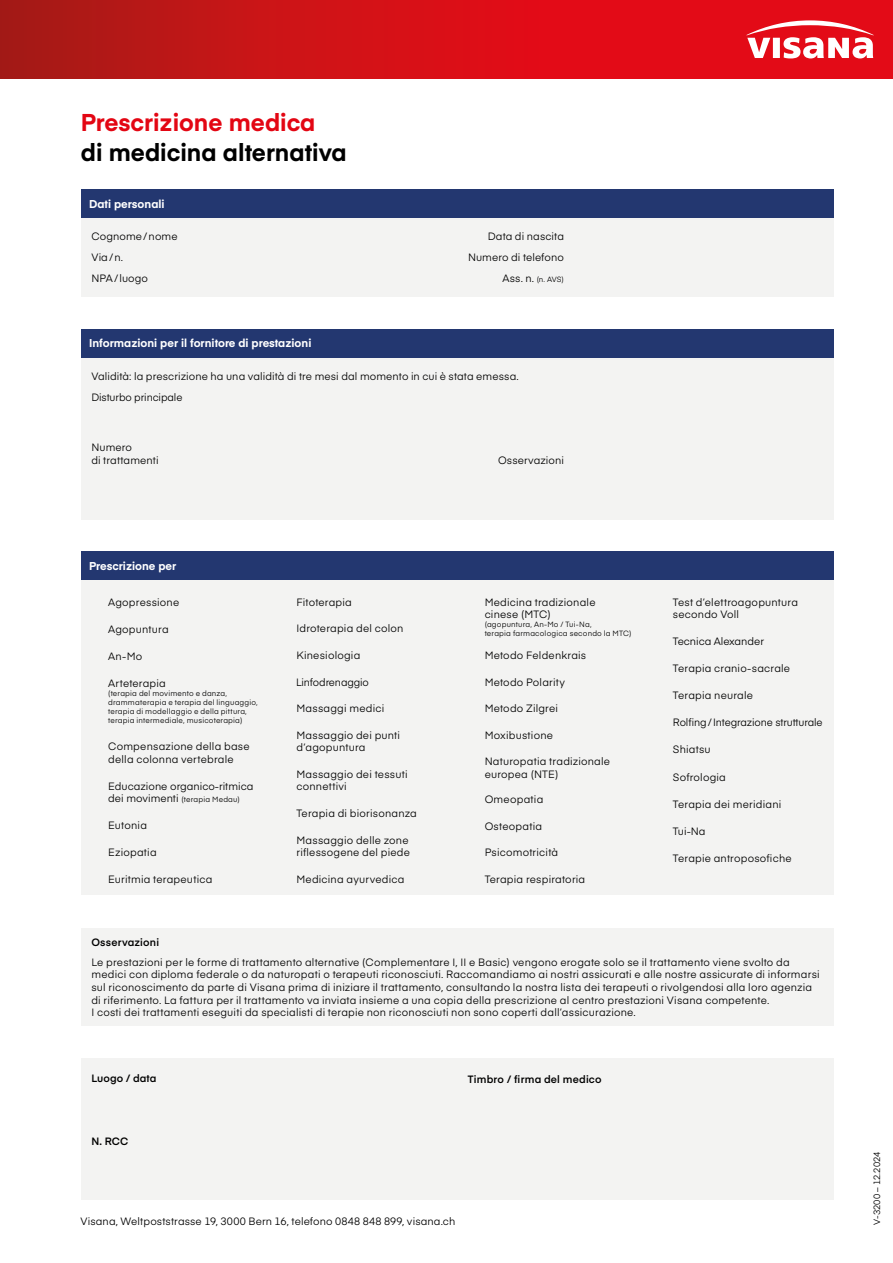
<style>
.page{position:relative;width:893px;height:1263px;background:#fff}
.page>*{position:absolute;margin:0;border:0;box-sizing:border-box;transform-origin:0 0}
.Titel{font:700 24px "Eina 03";color:#000}
.Titel-2{font:700 24px "Eina 03";color:#e30613}
.t1{font:700 11.25px "Eina 03";color:#fff}
.Paragraph_Style3{font:10.5px/12.6px "Eina 03";letter-spacing:.015em;color:#000}
.Paragraph_Style3-2{font:10.5px "Eina 03";letter-spacing:-.01em;color:#000}
.Paragraph_Style3-3{font:600 10.5px "Eina 03";letter-spacing:.015em;color:#000}
.Paragraph_Style3-4{font:10.5px "Eina 03";letter-spacing:-.005em;color:#000}
.t2{font:9px "Eina 03";color:#000}
.Paragraph_Style3-5{font:7.5px/9px "Eina 03";letter-spacing:.02em;color:#000}
.s1{font-size:10.5px}
.s2{font-style:inherit}
</style>
<div class="page">
<div style="left:81px;top:217px;width:752px;height:80px;background:#f3f3f2"></div>
<div style="left:81px;top:1058px;width:752px;height:141px;background:#f3f3f2"></div>
<div style="left:81px;top:356px;width:752px;height:163px;background:#f3f3f2"></div>
<div style="left:81px;top:579px;width:752px;height:315px;background:#f3f3f2"></div>
<div style="left:81px;top:189px;width:752px;height:29px;background:#233770"></div>
<div style="left:81px;top:329px;width:752px;height:28px;background:#233770"></div>
<div style="left:81px;top:552px;width:752px;height:28px;background:#233770"></div>
<svg style="left:0;top:0;width:893px;height:79px;background:#d01016"></svg>
<svg style="left:746px;top:20px;width:128px;height:38px"></svg>
<div style="left:81px;top:928px;width:752px;height:98px;background:#f3f3f2"></div>
<p class="Titel-2" style="left:81px;top:105px;width:236px">Prescrizione medica</p>
<p class="Titel" style="left:81px;top:135px;width:268px">di medicina alternativa</p>
<p class="t1" style="left:89px;top:195px;width:77px">Dati personali</p>
<p class="Paragraph_Style3" style="left:91px;top:229px;width:88px">Cognome/nome</p>
<p class="Paragraph_Style3" style="left:488px;top:229px;width:78px">Data di nascita</p>
<p class="Paragraph_Style3" style="left:91px;top:250px;width:33px">Via/n.</p>
<p class="Paragraph_Style3" style="left:468px;top:250px;width:97px">Numero di telefono</p>
<p class="Paragraph_Style3" style="left:91px;top:271px;width:58px">NPA/luogo</p>
<p class="Paragraph_Style3-5" style="left:503px;top:274px;width:63px"><span class="s1">Ass. n.</span> (n. AVS)</p>
<p class="t1" style="left:89px;top:335px;width:224px">Informazioni per il fornitore di prestazioni</p>
<p class="Paragraph_Style3" style="left:91px;top:369px;width:429px">Validità: la prescrizione ha una validità di tre mesi dal momento in cui è stata emessa.</p>
<p class="Paragraph_Style3-2" style="left:91px;top:389px;width:93px">Disturbo principale</p>
<p class="Paragraph_Style3" style="left:91px;top:441px;width:42px">Numero</p>
<p class="Paragraph_Style3" style="left:91px;top:453px;width:69px">di trattamenti</p>
<p class="Paragraph_Style3" style="left:498px;top:453px;width:67px">Osservazioni</p>
<p class="t1" style="left:89px;top:558px;width:89px">Prescrizione per</p>
<p class="Paragraph_Style3" style="left:108px;top:595px;width:73px">Agopressione</p>
<p class="Paragraph_Style3" style="left:108px;top:622px;width:62px">Agopuntura</p>
<p class="Paragraph_Style3" style="left:108px;top:649px;width:36px">An-Mo</p>
<p class="Paragraph_Style3" style="left:108px;top:676px;width:59px">Arteterapia</p>
<p class="Paragraph_Style3-5" style="left:108px;top:688px;width:151px">(terapia del movimento e danza, drammaterapia e terapia del linguaggio, terapia di modellaggio e della pittura, terapia intermediale, musicoterapia)</p>
<p class="Paragraph_Style3" style="left:108px;top:739px;width:143px">Compensazione della base della colonna vertebrale</p>
<p class="Paragraph_Style3" style="left:108px;top:779px;width:147px">Educazione organico-ritmica</p>
<p class="Paragraph_Style3-5" style="left:108px;top:794px;width:133px"><span class="s1">dei movimenti</span> (terapia Medau)</p>
<p class="Paragraph_Style3" style="left:108px;top:818px;width:40px">Eutonia</p>
<p class="Paragraph_Style3" style="left:108px;top:845px;width:50px">Eziopatia</p>
<p class="Paragraph_Style3" style="left:108px;top:872px;width:106px">Euritmia terapeutica</p>
<p class="Paragraph_Style3" style="left:296px;top:595px;width:57px">Fitoterapia</p>
<p class="Paragraph_Style3" style="left:296px;top:622px;width:109px">Idroterapia del colon</p>
<p class="Paragraph_Style3" style="left:296px;top:648px;width:65px">Kinesiologia</p>
<p class="Paragraph_Style3-2" style="left:296px;top:674px;width:74px">Linfodrenaggio</p>
<p class="Paragraph_Style3" style="left:296px;top:701px;width:89px">Massaggi medici</p>
<p class="Paragraph_Style3" style="left:296px;top:728px;width:105px">Massaggio dei punti d’agopuntura</p>
<p class="Paragraph_Style3" style="left:296px;top:767px;width:113px">Massaggio dei tessuti connettivi</p>
<p class="Paragraph_Style3" style="left:296px;top:806px;width:122px">Terapia di biorisonanza</p>
<p class="Paragraph_Style3" style="left:296px;top:833px;width:115px">Massaggio delle zone riflessogene del piede</p>
<p class="Paragraph_Style3" style="left:296px;top:872px;width:110px">Medicina ayurvedica</p>
<p class="Paragraph_Style3" style="left:485px;top:595px;width:112px">Medicina tradizionale cinese (MTC)</p>
<p class="Paragraph_Style3-5" style="left:485px;top:620px;width:148px">(agopuntura, An-Mo / Tui-Na,<br>terapia farmacologica secondo la MTC)</p>
<p class="Paragraph_Style3" style="left:485px;top:648px;width:103px">Metodo Feldenkrais</p>
<p class="Paragraph_Style3" style="left:485px;top:675px;width:82px">Metodo Polarity</p>
<p class="Paragraph_Style3" style="left:485px;top:701px;width:75px">Metodo Zilgrei</p>
<p class="Paragraph_Style3" style="left:485px;top:728px;width:70px">Moxibustione</p>
<p class="Paragraph_Style3" style="left:485px;top:754px;width:127px">Naturopatia tradizionale europea (NTE)</p>
<p class="Paragraph_Style3" style="left:485px;top:792px;width:60px">Omeopatia</p>
<p class="Paragraph_Style3" style="left:485px;top:819px;width:59px">Osteopatia</p>
<p class="Paragraph_Style3" style="left:485px;top:846px;width:75px">Psicomotricità</p>
<p class="Paragraph_Style3" style="left:485px;top:872px;width:102px">Terapia respiratoria</p>
<p class="Paragraph_Style3" style="left:673px;top:595px;width:127px">Test d’elettroagopuntura secondo Voll</p>
<p class="Paragraph_Style3-4" style="left:673px;top:634px;width:93px">Tecnica Alexander</p>
<p class="Paragraph_Style3" style="left:673px;top:662px;width:119px">Terapia cranio-sacrale</p>
<p class="Paragraph_Style3" style="left:673px;top:689px;width:82px">Terapia neurale</p>
<p class="Paragraph_Style3-2" style="left:673px;top:715px;width:151px">Rolfing/ Integrazione strutturale</p>
<p class="Paragraph_Style3" style="left:673px;top:743px;width:39px">Shiatsu</p>
<p class="Paragraph_Style3" style="left:673px;top:770px;width:55px">Sofrologia</p>
<p class="Paragraph_Style3" style="left:673px;top:797px;width:110px">Terapia dei meridiani</p>
<p class="Paragraph_Style3" style="left:673px;top:824px;width:34px">Tui-Na</p>
<p class="Paragraph_Style3" style="left:673px;top:851px;width:120px">Terapie antroposofiche</p>
<p class="Paragraph_Style3-3" style="left:91px;top:935px;width:69px">Osservazioni</p>
<p class="Paragraph_Style3" style="left:91px;top:955px;width:730px">Le prestazioni per le forme di trattamento alternative (Complementare I, II e Basic) vengono erogate solo se il trattamento viene svolto da medici con diploma federale o da naturopati o terapeuti riconosciuti. Raccomandiamo ai nostri assicurati e alle nostre assicurate di informarsi sul riconoscimento da parte di Visana prima di iniziare il trattamento, consultando la nostra lista dei terapeuti o rivolgendosi alla loro agenzia di riferimento. La fattura per il trattamento va inviata insieme a una copia della prescrizione al centro prestazioni Visana competente.<br>I costi dei trattamenti eseguiti da specialisti di terapie non riconosciuti non sono coperti dall’assicurazione.</p>
<p class="Paragraph_Style3-3" style="left:91px;top:1070px;width:67px">Luogo / data</p>
<p class="Paragraph_Style3-3" style="left:91px;top:1133px;width:38px">N. RCC</p>
<p class="Paragraph_Style3-3" style="left:468px;top:1071px;width:135px">Timbro / firma del medico</p>
<p class="Paragraph_Style3" style="left:81px;top:1214px;width:376px">Visana, Weltpoststrasse 19, 3000 Bern 16, telefono 0848 848 899, visana.ch</p>
<p class="t2" style="left:870px;top:1225px;width:75px;rotate:-90deg">V-320<span class="s2">0</span> – 12.2024</p>
</div>
